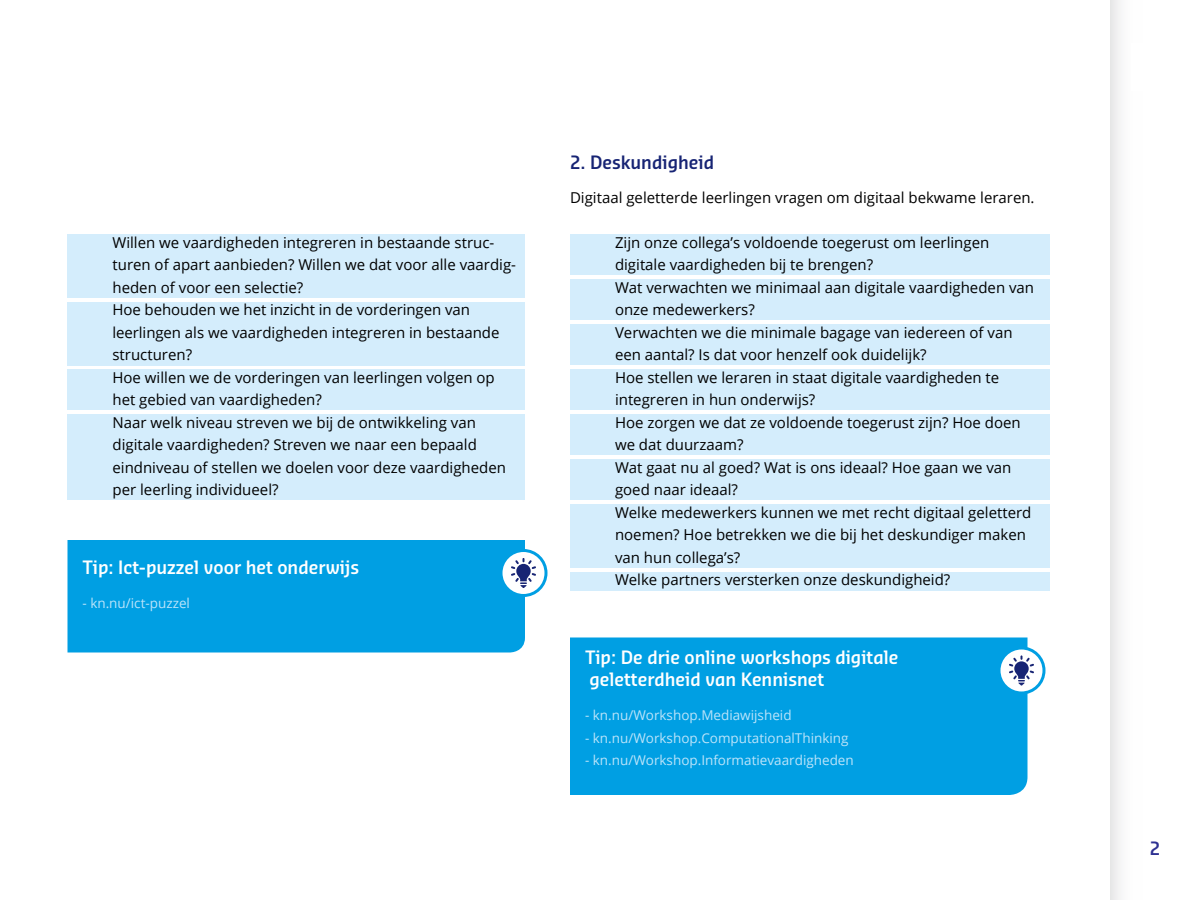
<style>
.page{position:relative;width:1200px;height:900px;background:#fff}
.page>*{position:absolute;margin:0;border:0;box-sizing:border-box;transform-origin:0 0}
.t1{font:600 18px/22.5px "Sansa Sm Con Pro";color:#fff}
.t2{font:600 18px "Sansa Sm Con Pro";color:#172474}
.t3{font:600 18px "Sansa Sm Con Pro";color:#2e3192}
.t4{font:15px/22.5px "Open Sans";color:#000}
.t5{font:13.5px "Open Sans";color:#bce4fa}
</style>
<div class="page">
<div style="left:68px;top:235px;width:457px;height:63px;background:#d4edfc"></div>
<div style="left:68px;top:302px;width:457px;height:63px;background:#d4edfc"></div>
<div style="left:68px;top:370px;width:457px;height:40px;background:#d4edfc"></div>
<div style="left:68px;top:415px;width:457px;height:85px;background:#d4edfc"></div>
<div style="left:570px;top:638px;width:458px;height:157px;background:#009fe3"></div>
<svg style="left:999px;top:648px;width:45px;height:45px"></svg>
<div style="left:998px;top:646px;width:48px;height:48px;border:3px solid #009fe3;border-radius:50%"></div>
<svg style="left:1009px;top:655px;width:25px;height:31px"></svg>
<div style="left:68px;top:540px;width:457px;height:112px;background:#009fe3"></div>
<svg style="left:501px;top:550px;width:45px;height:46px"></svg>
<div style="left:500px;top:549px;width:48px;height:48px;border:3px solid #009fe3;border-radius:50%"></div>
<svg style="left:511px;top:558px;width:25px;height:30px"></svg>
<div style="left:570px;top:235px;width:480px;height:40px;background:#d4edfc"></div>
<div style="left:570px;top:280px;width:480px;height:40px;background:#d4edfc"></div>
<div style="left:570px;top:325px;width:480px;height:40px;background:#d4edfc"></div>
<div style="left:570px;top:370px;width:480px;height:40px;background:#d4edfc"></div>
<div style="left:570px;top:415px;width:480px;height:40px;background:#d4edfc"></div>
<div style="left:570px;top:460px;width:480px;height:40px;background:#d4edfc"></div>
<div style="left:570px;top:505px;width:480px;height:63px;background:#d4edfc"></div>
<div style="left:570px;top:572px;width:480px;height:18px;background:#d4edfc"></div>
<div style="left:1110px;top:0;width:45px;height:900px;background:linear-gradient(to right,#f0eff0,#fff)"></div>
<div style="left:1131px;top:44px;width:48px;height:48px;background:#fff"></div>
<p class="t4" style="left:112px;top:230px;width:404px">Willen we vaardigheden integreren in bestaande struc&shy;turen of apart aanbieden? Willen we dat voor alle vaardig&shy;heden of voor een selectie?<br>Hoe behouden we het inzicht in de vorderingen van leerlingen als we vaardigheden integreren in bestaande structuren?<br>Hoe willen we de vorderingen van leerlingen volgen op het gebied van vaardigheden?<br>Naar welk niveau streven we bij de ontwikkeling van digitale vaardigheden? Streven we naar een bepaald eindniveau of stellen we doelen voor deze vaardigheden per leerling individueel?</p>
<p class="t1" style="left:82px;top:556px;width:278px">Tip: Ict-puzzel voor het onderwijs</p>
<p class="t5" style="left:82px;top:593px;width:109px">- kn.nu/ict-puzzel</p>
<p class="t2" style="left:570px;top:150px;width:146px">2. Deskundigheid</p>
<p class="t4" style="left:570px;top:185px;width:466px">Digitaal geletterde leerlingen vragen om digitaal bekwame leraren.</p>
<p class="t4" style="left:615px;top:230px;width:421px">Zijn onze collega’s voldoende toegerust om leerlingen digitale vaardigheden bij te brengen?<br>Wat verwachten we minimaal aan digitale vaardigheden van onze medewerkers?<br>Verwachten we die minimale bagage van iedereen of van een aantal? Is dat voor henzelf ook duidelijk?<br>Hoe stellen we leraren in staat digitale vaardigheden te integreren in hun onderwijs?<br>Hoe zorgen we dat ze voldoende toegerust zijn? Hoe doen we dat duurzaam?<br>Wat gaat nu al goed? Wat is ons ideaal? Hoe gaan we van goed naar ideaal?<br>Welke medewerkers kunnen we met recht digitaal geletterd noemen? Hoe betrekken we die bij het deskundiger maken van hun collega’s?<br>Welke partners versterken onze deskundigheid?</p>
<p class="t1" style="left:585px;top:646px;width:315px">Tip: De drie online workshops digitale geletterdheid van Kennisnet</p>
<p class="t5" style="left:585px;top:706px;width:208px">- kn.nu/Workshop.Mediawijsheid</p>
<p class="t5" style="left:585px;top:728px;width:265px">- kn.nu/Workshop.ComputationalThinking</p>
<p class="t5" style="left:585px;top:751px;width:270px">- kn.nu/Workshop.Informatievaardigheden</p>
<p class="t3" style="left:1150px;top:836px;width:12px">2</p>
</div>
